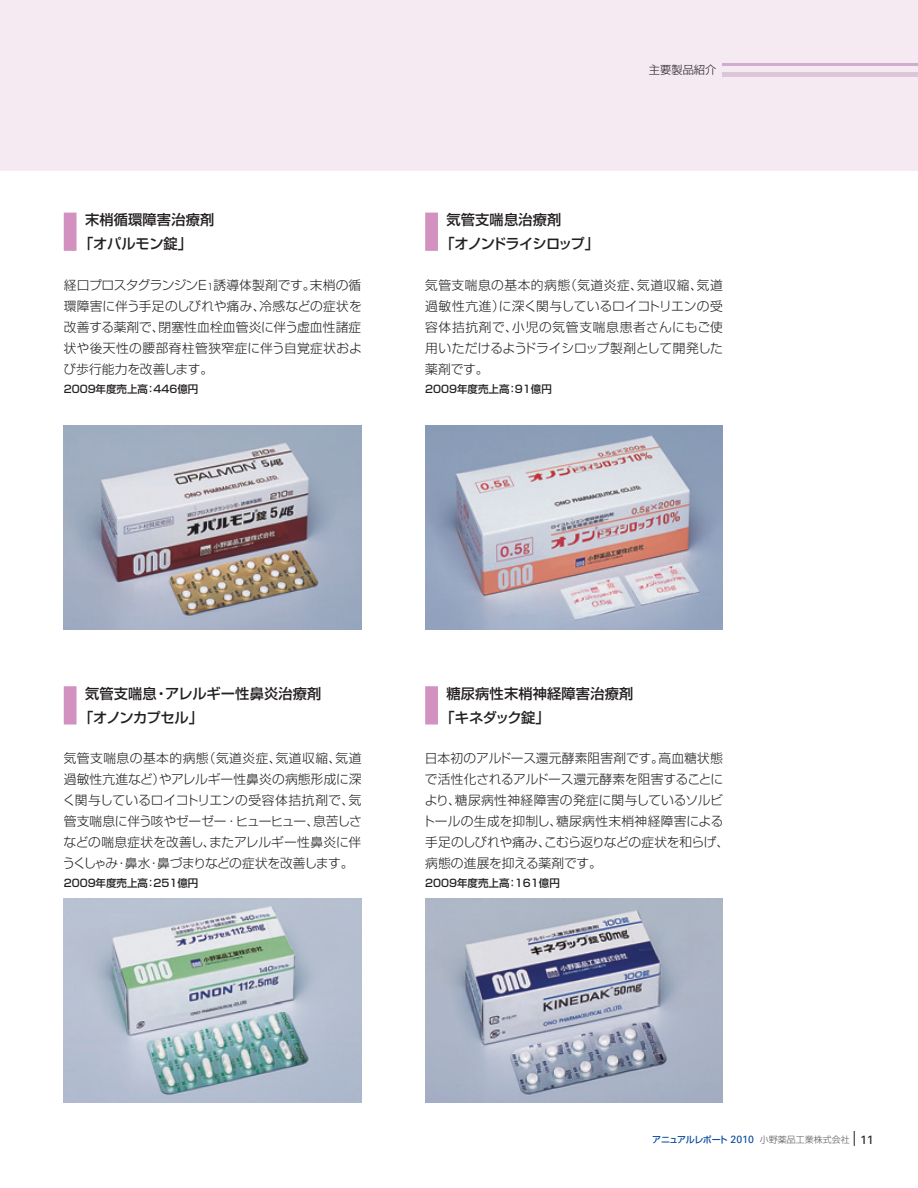
<style>
.page{position:relative;width:918px;height:1188px;background:#fff}
.page>*{position:absolute;margin:0;border:0;box-sizing:border-box;transform-origin:0 0}
.t1{font:14.25px/24px "Shin Go Pro Medium 90 pv RKSJ H";letter-spacing:.01em;color:#231f20}
.t2{font:14.25px/24px "Shin Go Pro Medium 90 pv RKSJ H";letter-spacing:-.055em;color:#231f20}
.t3{font:12.75px/21px "Shin Go Pro Light 90 pv RKSJ H";color:#231f20;text-align:justify}
.t4{font:11.25px "Shin Go Pro Light 90 pv RKSJ H";color:#231f20}
.t5{font:10.5px "Shin Go Pro Medium 90 pv RKSJ H";color:#231f20}
.t6{font:9px "Shin Go Pro Light 90 pv RKSJ H";color:#57585a}
.s1{font-size:8.85px}
.s2{font-family:"Shin Go Pro Medium 90 pv RKSJ H";color:#0d4da1}
.s3{font-family:"Univers";font-size:10.5px;color:#0d4da1}
.s4{font-family:"Univers";font-size:12px;color:#231f20}
</style>
<div class="page">
<div style="left:0;top:0;width:918px;height:170px;background:#f6eaf2"></div>
<div style="left:425px;top:213px;width:13px;height:38px;background:#d291bf"></div>
<div style="left:425px;top:686px;width:13px;height:39px;background:#d291bf"></div>
<div style="left:64px;top:213px;width:13px;height:38px;background:#d291bf"></div>
<div style="left:64px;top:686px;width:13px;height:39px;background:#d291bf"></div>
<hr style="left:723px;top:64px;width:195px;height:2px;background:#d2acd0">
<div style="left:723px;top:72px;width:195px;height:5px;background:#dcc6da"></div>
<img style="left:64px;top:425px;width:298px;height:204px">
<img style="left:64px;top:899px;width:298px;height:204px">
<img style="left:425px;top:425px;width:298px;height:204px">
<img style="left:425px;top:899px;width:298px;height:204px">
<svg style="left:854px;top:1131px;width:1px;height:15px"></svg>
<p class="t1" style="left:79px;top:210px;width:137px;text-indent:6px">末梢循環障害治療剤「オパルモン錠」</p>
<p class="t3" style="left:64px;top:276px;width:300px">経口プロスタグランジンE<span class="s1">１</span>誘導体製剤です。末梢の循環障害に伴う手足のしびれや痛み、冷感などの症状を改善する薬剤で、閉塞性血栓血管炎に伴う虚血性諸症状や後天性の腰部脊柱管狭窄症に伴う自覚症状および歩行能力を改善します。</p>
<p class="t5" style="left:64px;top:385px;width:136px">2009年度売上高：446億円</p>
<p class="t4" style="left:649px;top:66px;width:69px">主要製品紹介</p>
<p class="t2" style="left:441px;top:210px;width:160px;text-indent:6px">気管支喘息治療剤<br>「オノンドライシロップ」</p>
<p class="t3" style="left:425px;top:276px;width:299px">気管支喘息の基本的病態（気道炎症、気道収縮、気道過敏性亢進）に深く関与しているロイコトリエンの受容体拮抗剤で、小児の気管支喘息患者さんにもご使用いただけるようドライシロップ製剤として開発した薬剤です。</p>
<p class="t5" style="left:425px;top:385px;width:128px">2009年度売上高：91億円</p>
<p class="t1" style="left:79px;top:683px;width:244px;text-indent:6px">気管支喘息・アレルギー性鼻炎治療剤「オノンカプセル」</p>
<p class="t3" style="left:63px;top:750px;width:301px">気管支喘息の基本的病態（気道炎症、気道収縮、気道過敏性亢進など）やアレルギー性鼻炎の病態形成に深く関与しているロイコトリエンの受容体拮抗剤で、気管支喘息に伴う咳やゼーゼー・ヒューヒュー、息苦しさなどの喘息症状を改善し、またアレルギー性鼻炎に伴うくしゃみ・鼻水・鼻づまりなどの症状を改善します。</p>
<p class="t5" style="left:64px;top:879px;width:136px">2009年度売上高：251億円</p>
<p class="t1" style="left:441px;top:683px;width:194px;text-indent:6px">糖尿病性末梢神経障害治療剤「キネダック錠」</p>
<p class="t3" style="left:422px;top:750px;width:308px;text-align:left">日本初のアルドース還元酵素阻害剤です。高血糖状態で活性化されるアルドース還元酵素を阻害することにより、糖尿病性神経障害の発症に関与しているソルビトールの生成を抑制し、糖尿病性末梢神経障害による手足のしびれや痛み、こむら返りなどの症状を和らげ、病態の進展を抑える薬剤です。</p>
<p class="t5" style="left:425px;top:879px;width:136px">2009年度売上高：161億円</p>
<p class="t6" style="left:652px;top:1136px;width:223px"><span class="s2">アニュアルレポート</span> <span class="s3">2010</span> 小野薬品工業株式会社 <span class="s4">11</span></p>
</div>
